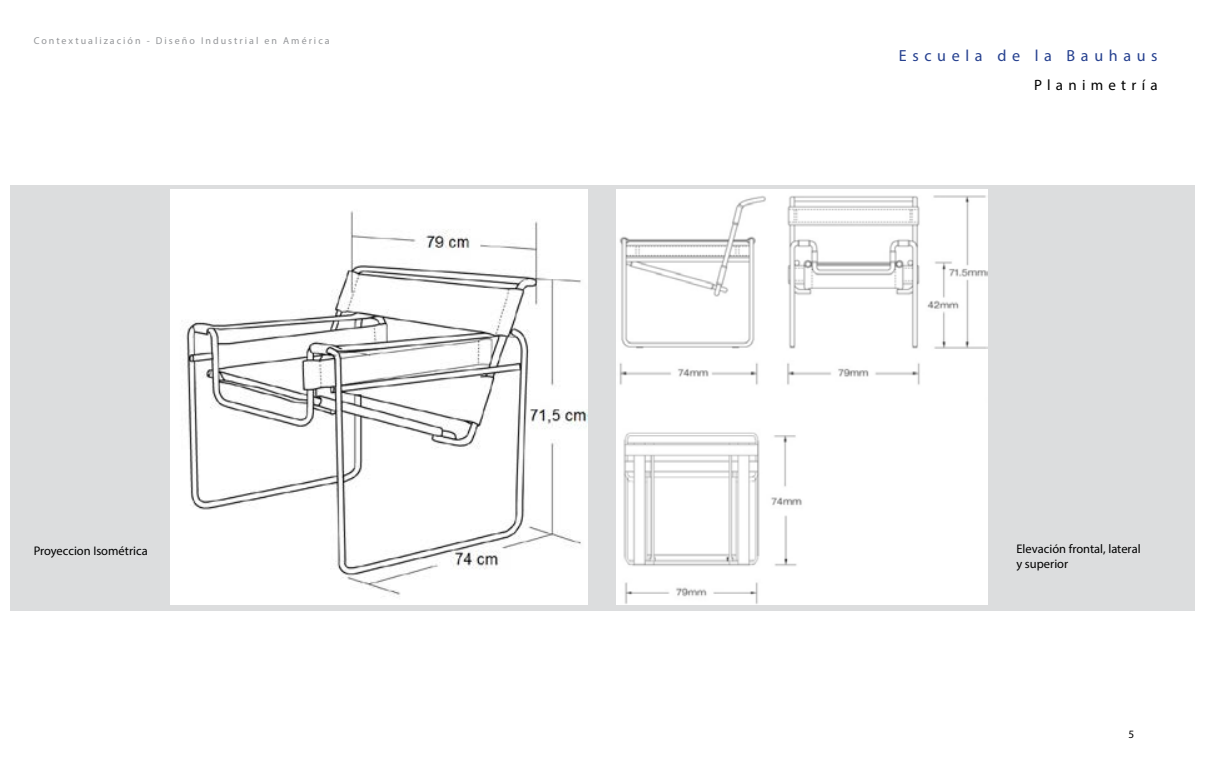
<style>
.page{position:relative;width:1205px;height:765px;background:#fff}
.page>*{position:absolute;margin:0;border:0;box-sizing:border-box;transform-origin:0 0}
.t1{font:16.12px "Myriad Pro";letter-spacing:.35em;color:#25408f}
.t2{font:15px "Myriad Pro";letter-spacing:.35em;color:#000}
.t3{font:12.5px/15px "Myriad Pro";color:#000}
.t4{font:11.25px "Myriad Pro";color:#000}
.t5{font:10px "Myriad Pro";letter-spacing:.2em;color:#939598}
</style>
<div class="page">
<div style="left:10px;top:185px;width:1184px;height:425px;background:#dcddde"></div>
<img style="left:616px;top:190px;width:372px;height:415px">
<img style="left:171px;top:190px;width:417px;height:415px">
<p class="t5" style="left:34px;top:34px;width:297px">Contextualización - Diseño Industrial en América</p>
<p class="t3" style="left:34px;top:543px;width:116px">Proyeccion Isométrica</p>
<p class="t1" style="left:899px;top:46px;width:260px">Escuela de la Bauhaus</p>
<p class="t2" style="left:1034px;top:75px;width:125px">Planimetría</p>
<p class="t3" style="left:1016px;top:541px;width:126px">Elevación frontal, lateral y superior</p>
<p class="t4" style="left:1128px;top:727px;width:7px">5</p>
</div>
